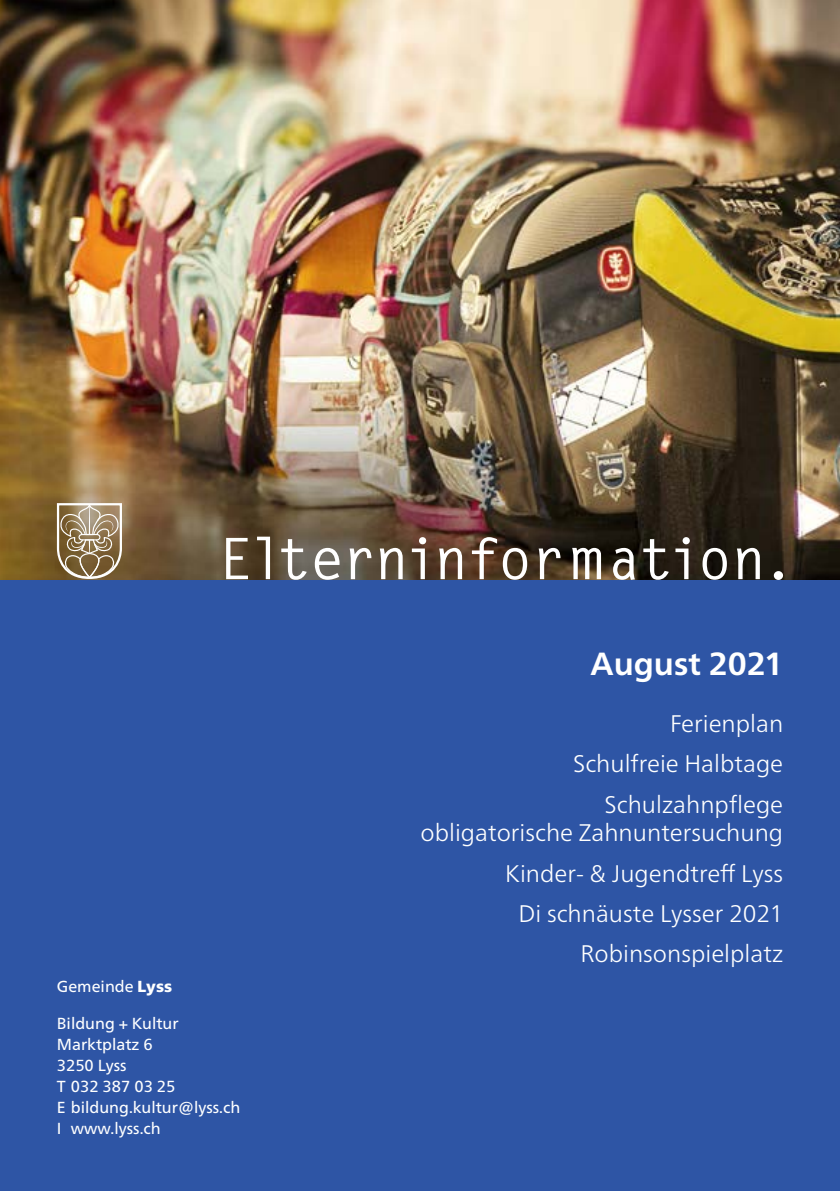
<style>
.page{position:relative;width:840px;height:1191px;background:#fff}
.page>*{position:absolute;margin:0;border:0;box-sizing:border-box;transform-origin:0 0}
.t1{font:700 57.2px "Letter Gothic Std";letter-spacing:-.04em;color:#fff}
.t2{font:700 32px "Frutiger Neue LT Pro";color:#fff}
.t3{font:300 24px/28.8px "Frutiger Neue LT Pro";color:#fff;text-align:right}
.t4{font:16px "Frutiger Neue LT Pro";color:#fff}
.s1{font-weight:900}
</style>
<div class="page">
<img style="left:0;top:0;width:839px;height:580px">
<div style="left:0;top:580px;width:839px;height:611px;background:#2e55a5"></div>
<svg style="left:56px;top:502px;width:67px;height:78px;background:#a18e6f"></svg>
<div style="left:78px;top:534px;width:22px;height:6px;border:1px solid #fff;border-radius:3px"></div>
<p class="t1" style="left:218px;top:523px;width:578px">Elterninformation.</p>
<p class="t4" style="left:57px;top:977px;width:117px">Gemeinde <span class="s1">Lyss</span></p>
<p class="t4" style="left:57px;top:1013px;width:123px">Bildung + Kultur</p>
<p class="t4" style="left:57px;top:1034px;width:97px">Marktplatz 6</p>
<p class="t4" style="left:57px;top:1055px;width:71px">3250 Lyss</p>
<p class="t4" style="left:57px;top:1076px;width:120px">T 032 387 03 25</p>
<p class="t4" style="left:57px;top:1097px;width:185px">E bildung.kultur@lyss.ch</p>
<p class="t4" style="left:57px;top:1118px;width:105px">I www.lyss.ch</p>
<p class="t2" style="left:590px;top:645px;width:194px">August 2021</p>
<p class="t3" style="left:669px;top:709px;width:115px">Ferienplan</p>
<p class="t3" style="left:572px;top:749px;width:211px">Schulfreie Halbtage</p>
<p class="t3" style="left:420px;top:789px;width:364px">Schulzahnpflege<br>obligatorische Zahnuntersuchung</p>
<p class="t3" style="left:505px;top:858px;width:279px">Kinder- &amp; Jugendtreff Lyss</p>
<p class="t3" style="left:518px;top:898px;width:266px">Di schnäuste Lysser 2021</p>
<p class="t3" style="left:580px;top:938px;width:204px">Robinsonspielplatz</p>
</div>
